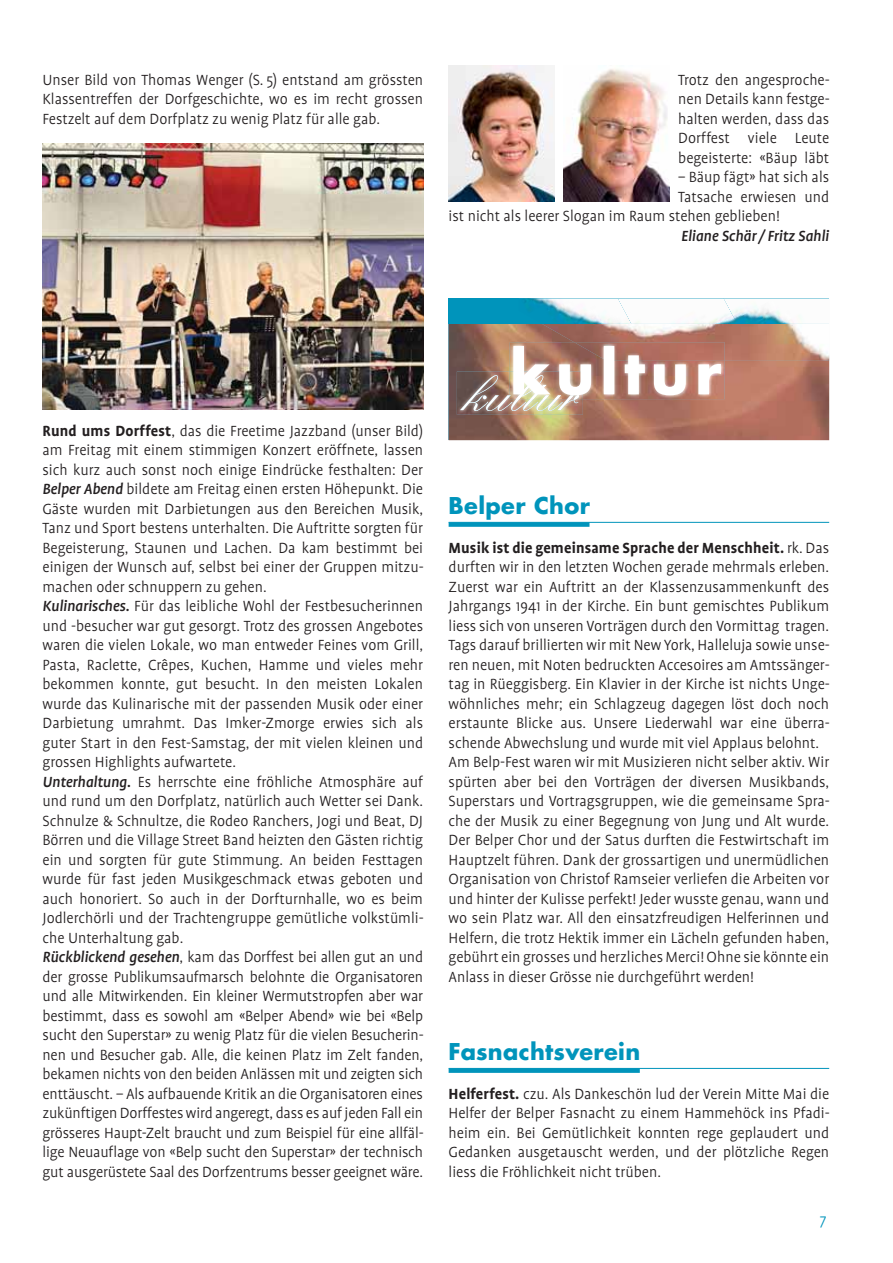
<style>
.page{position:relative;width:893px;height:1263px;background:#fff}
.page>*{position:absolute;margin:0;border:0;box-sizing:border-box;transform-origin:0 0}
.t1{font:700 22.5px "Futura";letter-spacing:.015em;color:#0094bb}
.t2{font:300 16.8px/19.5px "Profile";color:#231f20;text-align:justify}
.t3{font:italic 500 16.8px "Profile";letter-spacing:-.01em;color:#231f20}
.t4{font:300 16.8px "Profile";color:#0094bb}
.s1{font-weight:700}
.s2{font-weight:500;font-style:italic}
</style>
<div class="page">
<img style="left:43px;top:143px;width:380px;height:266px">
<div style="left:449px;top:522px;width:140px;height:5px;background:#0094bb"></div>
<hr style="left:449px;top:522px;width:380px;height:1px;background:#0094bb">
<div style="left:449px;top:1068px;width:191px;height:5px;background:#0094bb"></div>
<hr style="left:449px;top:1068px;width:380px;height:1px;background:#0094bb">
<img style="left:563px;top:69px;width:107px;height:133px">
<img style="left:449px;top:65px;width:106px;height:136px">
<img style="left:449px;top:324px;width:380px;height:116px">
<div style="left:449px;top:298px;width:380px;height:26px;background:#0094bb"></div>
<img style="left:542px;top:324px;width:287px;height:37px">
<img style="left:737px;top:298px;width:92px;height:26px">
<img style="left:632px;top:298px;width:105px;height:26px">
<img style="left:519px;top:298px;width:113px;height:26px">
<img style="left:457px;top:371px;width:126px;height:44px">
<img style="left:510px;top:342px;width:215px;height:57px">
<img style="left:574px;top:342px;width:151px;height:19px">
<img style="left:460px;top:346px;width:261px;height:65px">
<p class="t2" style="left:43px;top:71px;width:382px">Unser Bild von Thomas Wenger (S. 5) entstand am grössten Klassentreffen der Dorfgeschichte, wo es im recht grossen Festzelt auf dem Dorfplatz zu wenig Platz für alle gab.</p>
<p class="t2" style="left:678px;top:71px;width:153px">Trotz den angesproche&shy;nen Details kann festge&shy;halten werden, dass das Dorffest viele Leute begeisterte: «Bäup läbt</p>
<p class="t2" style="left:678px;top:168px;width:152px">– Bäup fägt» hat sich als</p>
<p class="t2" style="left:678px;top:188px;width:152px">Tatsache erwiesen und</p>
<p class="t2" style="left:449px;top:207px;width:333px">ist nicht als leerer Slogan im Raum stehen geblieben!</p>
<p class="t3" style="left:681px;top:229px;width:149px">Eliane Schär / Fritz Sahli</p>
<p class="t2" style="left:43px;top:422px;width:383px;text-align:left"><span class="s1">Rund ums Dorffest</span>, das die Freetime Jazzband (unser Bild) am Freitag mit einem stimmigen Konzert eröffnete, lassen sich kurz auch sonst noch einige Eindrücke festhalten: Der <span class="s2">Belper Abend</span> bildete am Freitag einen ersten Höhepunkt. Die Gäste wurden mit Darbietungen aus den Bereichen Musik, Tanz und Sport bestens unterhalten. Die Auftritte sorgten für Begeisterung, Staunen und Lachen. Da kam bestimmt bei einigen der Wunsch auf, selbst bei einer der Gruppen mitzu&shy;machen oder schnuppern zu gehen.<br><span class="s2">Kulinarisches.</span> Für das leibliche Wohl der Festbesucherinnen und -besucher war gut gesorgt. Trotz des grossen Angebotes waren die vielen Lokale, wo man entweder Feines vom Grill, Pasta, Raclette, Crêpes, Kuchen, Hamme und vieles mehr bekommen konnte, gut besucht. In den meisten Lokalen wurde das Kulinarische mit der passenden Musik oder einer Darbietung umrahmt. Das Imker-Zmorge erwies sich als guter Start in den Fest-Samstag, der mit vielen kleinen und grossen Highlights aufwartete.<br><span class="s2">Unterhaltung.</span> Es herrschte eine fröhliche Atmosphäre auf und rund um den Dorfplatz, natürlich auch Wetter sei Dank.<br>Schnulze &amp; Schnultze, die Rodeo Ranchers, Jogi und Beat, DJ Börren und die Village Street Band heizten den Gästen richtig ein und sorgten für gute Stimmung. An beiden Festtagen wurde für fast jeden Musikgeschmack etwas geboten und auch honoriert. So auch in der Dorfturnhalle, wo es beim Jodlerchörli und der Trachtengruppe gemütliche volkstümli&shy;che Unterhaltung gab.<br><span class="s2">Rückblickend gesehen</span>, kam das Dorffest bei allen gut an und der grosse Publikumsaufmarsch belohnte die Organisatoren und alle Mitwirkenden. Ein kleiner Wermutstropfen aber war bestimmt, dass es sowohl am «Belper Abend» wie bei «Belp sucht den Superstar» zu wenig Platz für die vielen Besucherin&shy;nen und Besucher gab. Alle, die keinen Platz im Zelt fanden, bekamen nichts von den beiden Anlässen mit und zeigten sich enttäuscht. – Als aufbauende Kritik an die Organisatoren eines zukünftigen Dorffestes wird angeregt, dass es auf jeden Fall ein grösseres Haupt-Zelt braucht und zum Beispiel für eine allfäl&shy;lige Neuauflage von «Belp sucht den Superstar» der technisch gut ausgerüstete Saal des Dorfzentrums besser geeignet wäre.</p>
<h1 class="t1" style="left:449px;top:495px;width:143px">Belper Chor</h1>
<p class="t2" style="left:449px;top:539px;width:383px;text-align:left"><span class="s1">Musik ist die gemeinsame Sprache der Menschheit.</span> rk. Das durften wir in den letzten Wochen gerade mehrmals erleben.<br>Zuerst war ein Auftritt an der Klassenzusammenkunft des Jahrgangs 1941 in der Kirche. Ein bunt gemischtes Publikum liess sich von unseren Vorträgen durch den Vormittag tragen.<br>Tags darauf brillierten wir mit New York, Halleluja sowie unse&shy;ren neuen, mit Noten bedruckten Accesoires am Amtssänger&shy;tag in Rüeggisberg. Ein Klavier in der Kirche ist nichts Unge&shy;wöhnliches mehr; ein Schlagzeug dagegen löst doch noch erstaunte Blicke aus. Unsere Liederwahl war eine überra&shy;schende Abwechslung und wurde mit viel Applaus belohnt.<br>Am Belp-Fest waren wir mit Musizieren nicht selber aktiv. Wir spürten aber bei den Vorträgen der diversen Musikbands, Superstars und Vortragsgruppen, wie die gemeinsame Spra&shy;che der Musik zu einer Begegnung von Jung und Alt wurde.<br>Der Belper Chor und der Satus durften die Festwirtschaft im Hauptzelt führen. Dank der grossartigen und unermüdlichen Organisation von Christof Ramseier verliefen die Arbeiten vor und hinter der Kulisse perfekt! Jeder wusste genau, wann und wo sein Platz war. All den einsatzfreudigen Helferinnen und Helfern, die trotz Hektik immer ein Lächeln gefunden haben, gebührt ein grosses und herzliches Merci! Ohne sie könnte ein Anlass in dieser Grösse nie durchgeführt werden!</p>
<h1 class="t1" style="left:449px;top:1041px;width:193px">Fasnachtsverein</h1>
<p class="t2" style="left:449px;top:1085px;width:383px"><span class="s1">Helferfest.</span> czu. Als Dankeschön lud der Verein Mitte Mai die Helfer der Belper Fasnacht zu einem Hammehöck ins Pfadi&shy;heim ein. Bei Gemütlichkeit konnten rege geplaudert und Gedanken ausgetauscht werden, und der plötzliche Regen liess die Fröhlichkeit nicht trüben.</p>
<p class="t4" style="left:820px;top:1212px;width:8px">7</p>
</div>
